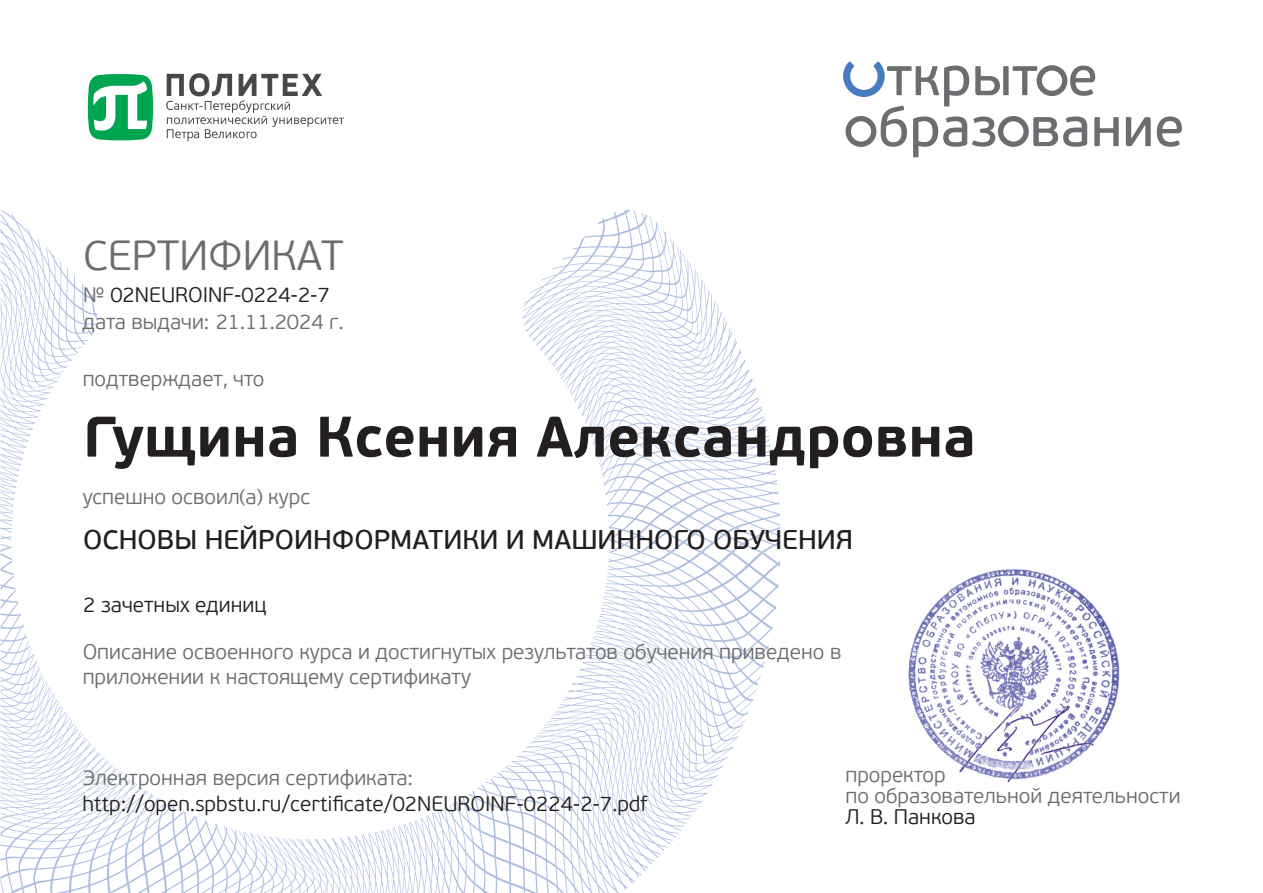
<style>
.page{position:relative;width:1263px;height:893px;background:#fff}
.page>*{position:absolute;margin:0;border:0;box-sizing:border-box;transform-origin:0 0}
.t1{font:700 57px "PF Beau Sans Pro";color:#231f20}
.t2{font:300 42px "PF Beau Sans Pro";color:#6c6d70}
.t3{font:27px "PF Beau Sans Pro Bbook";color:#231f20}
.t4{font:300 21px/25.2px "PF Beau Sans Pro";color:#6c6d70}
.t5{font:300 21px "PF Beau Sans Pro";color:#231f20}
.s1{color:#6c6d70}
</style>
<div class="page">
<svg style="left:524px;top:210px;width:245px;height:342px"></svg>
<svg style="left:0;top:210px;width:98px;height:342px"></svg>
<svg style="left:0;top:553px;width:160px;height:340px"></svg>
<svg style="left:127px;top:799px;width:336px;height:94px"></svg>
<svg style="left:463px;top:552px;width:317px;height:341px"></svg>
<svg style="left:490px;top:666px;width:274px;height:227px"></svg>
<svg style="left:843px;top:62px;width:276px;height:95px"></svg>
<svg style="left:1126px;top:117px;width:25px;height:29px"></svg>
<svg style="left:1157px;top:116px;width:25px;height:31px"></svg>
<svg style="left:166px;top:73px;width:178px;height:68px"></svg>
<svg style="left:88px;top:74px;width:65px;height:66px"></svg>
<img style="left:908px;top:570px;width:212px;height:213px">
<h2 class="t2" style="left:83px;top:231px;width:262px">СЕРТИФИКАТ</h2>
<p class="t5" style="left:83px;top:282px;width:248px"><span class="s1">№</span> 02NEUROINF-0224-2-7</p>
<p class="t4" style="left:82px;top:310px;width:263px">дата выдачи: 21.11.2024 г.</p>
<p class="t4" style="left:83px;top:366px;width:183px">подтверждает, что</p>
<h1 class="t1" style="left:83px;top:401px;width:894px">Гущина Ксения Александровна</h1>
<p class="t4" style="left:83px;top:485px;width:229px">успешно освоил(а) курс</p>
<p class="t3" style="left:83px;top:524px;width:771px">ОСНОВЫ НЕЙРОИНФОРМАТИКИ И МАШИННОГО ОБУЧЕНИЯ</p>
<p class="t5" style="left:83px;top:593px;width:185px">2 зачетных единиц</p>
<p class="t4" style="left:83px;top:639px;width:760px">Описание освоенного курса и достигнутых результатов обучения приведено в приложении к настоящему сертификату</p>
<p class="t4" style="left:83px;top:766px;width:332px">Электронная версия сертификата:</p>
<p class="t5" style="left:82px;top:792px;width:566px">http://open.spbstu.ru/certificate/02NEUROINF-0224-2-7.pdf</p>
<p class="t4" style="left:845px;top:764px;width:337px;line-height:21px">проректор<br>по образовательной деятельности</p>
<p class="t5" style="left:845px;top:805px;width:132px">Л. В. Панкова</p>
</div>
